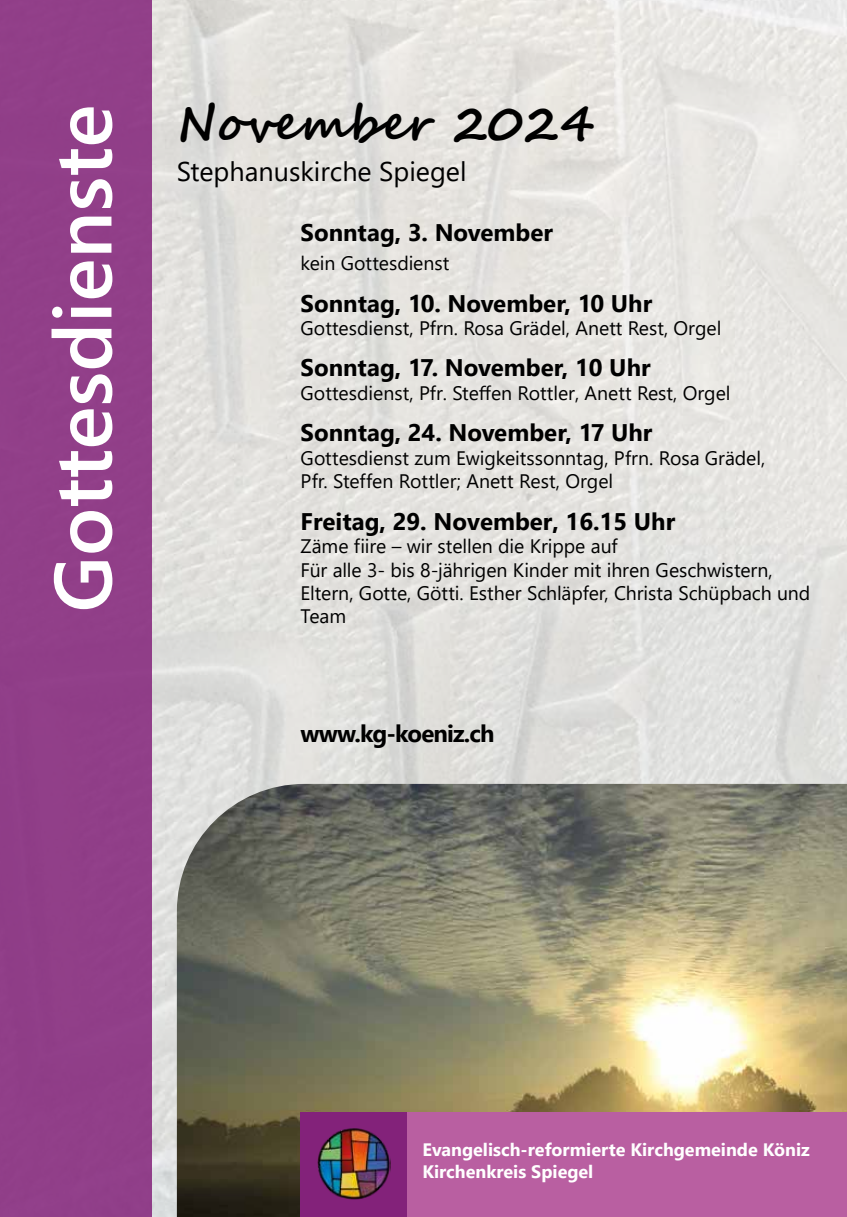
<style>
.page{position:relative;width:847px;height:1217px;background:#fff}
.page>*{position:absolute;margin:0;border:0;box-sizing:border-box;transform-origin:0 0}
.t1{font:600 81px "Segoe UI";color:#fff}
.t2{font:700 48px "Segoe Script";letter-spacing:.01em;color:#000}
.t3{font:27px "Segoe UI";color:#000}
.t4{font:700 24px "Segoe UI";color:#000}
.t5{font:700 24px "Segoe UI";letter-spacing:-.035em;color:#000}
.t6{font:19.5px/23.4px "Segoe UI";color:#000}
.t7{font:700 18px/21.6px "Segoe UI";color:#fff}
</style>
<div class="page">
<img style="left:151px;top:1px;width:696px;height:1215px">
<div style="left:0;top:0;width:151px;height:1217px;background:#913f89"></div>
<img style="left:177px;top:784px;width:670px;height:432px">
<div style="left:407px;top:1112px;width:440px;height:104px;background:#b95fa1"></div>
<hr style="left:0;top:1216px;width:847px;height:1px;background:#83227a">
<hr style="left:0;top:0;width:847px;height:1px;background:#83227a">
<div style="left:301px;top:1112px;width:106px;height:105px;background:#83227a"></div>
<img style="left:317px;top:1128px;width:74px;height:72px">
<h1 class="t1" style="left:6px;top:612px;width:509px;rotate:-90deg">Gottesdienste</h1>
<h2 class="t2" style="left:177px;top:85px;width:419px">November 2024</h2>
<h3 class="t3" style="left:177px;top:146px;width:291px">Stephanuskirche Spiegel</h3>
<p class="t4" style="left:301px;top:210px;width:254px">Sonntag, 3. November</p>
<p class="t6" style="left:301px;top:250px;width:150px">kein Gottesdienst</p>
<p class="t4" style="left:301px;top:280px;width:353px">Sonntag, 10. November, 10 Uhr</p>
<p class="t6" style="left:301px;top:315px;width:422px">Gottesdienst, Pfrn. Rosa Grädel, Anett Rest, Orgel</p>
<p class="t4" style="left:301px;top:345px;width:352px">Sonntag, 17. November, 10 Uhr</p>
<p class="t6" style="left:301px;top:379px;width:432px">Gottesdienst, Pfr. Steffen Rottler, Anett Rest, Orgel</p>
<p class="t4" style="left:301px;top:410px;width:353px">Sonntag, 24. November, 17 Uhr</p>
<p class="t6" style="left:301px;top:444px;width:466px">Gottesdienst zum Ewigkeitssonntag, Pfrn. Rosa Grädel,<br>Pfr. Steffen Rottler; Anett Rest, Orgel</p>
<p class="t4" style="left:301px;top:499px;width:376px">Freitag, 29. November, 16.15 Uhr</p>
<p class="t6" style="left:301px;top:533px;width:511px">Zäme fiire – wir stellen die Krippe auf<br>Für alle 3- bis 8-jährigen Kinder mit ihren Geschwistern,<br>Eltern, Gotte, Götti. Esther Schläpfer, Christa Schüpbach und</p>
<p class="t6" style="left:301px;top:603px;width:47px">Team</p>
<p class="t5" style="left:301px;top:711px;width:195px">www.kg-koeniz.ch</p>
<p class="t7" style="left:422px;top:1137px;width:389px">Evangelisch-reformierte Kirchgemeinde Köniz<br>Kirchenkreis Spiegel</p>
</div>
